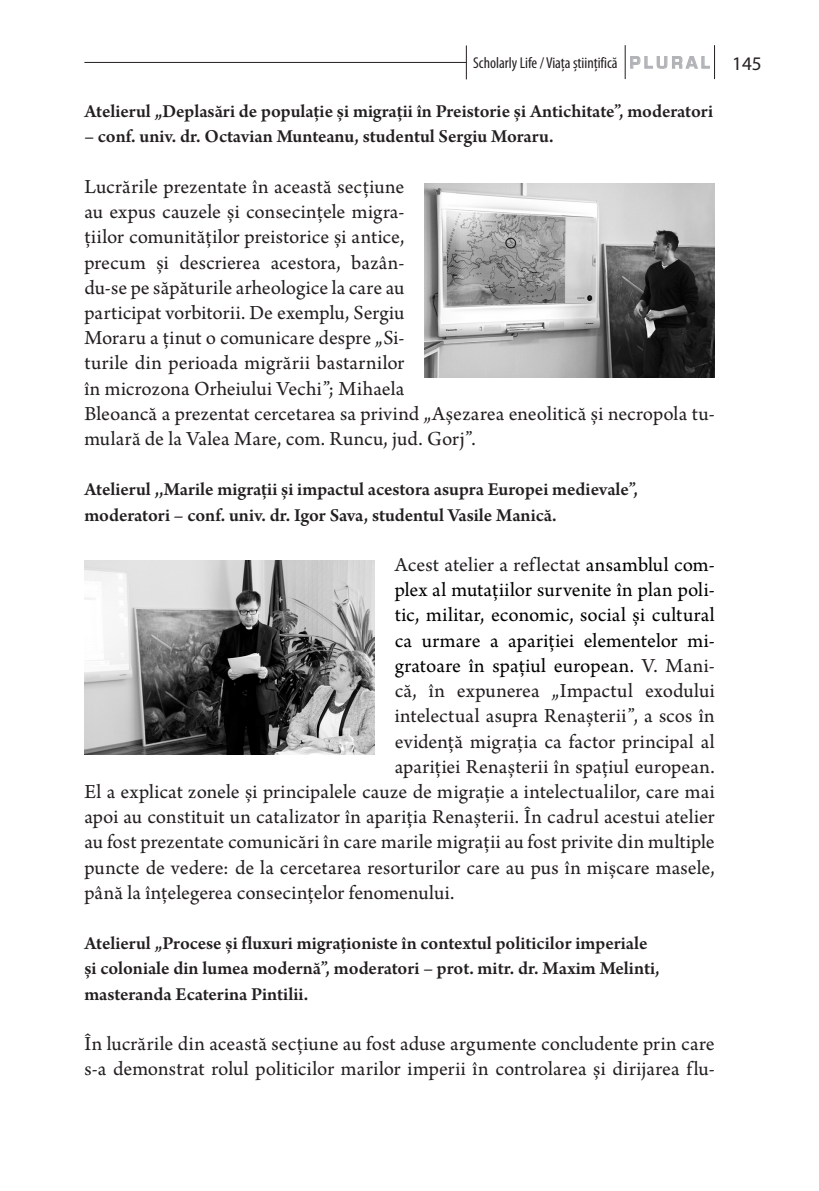
<style>
.page{position:relative;width:819px;height:1191px;background:#fff}
.page>*{position:absolute;margin:0;border:0;box-sizing:border-box;transform-origin:0 0}
.t1{font:21px/25.2px "Arno Pro";letter-spacing:.005em;color:#231f20}
.t2{font:21px "Arno Pro";letter-spacing:.005em;color:#000}
.t3{font:600 19.25px/25.2px "Arno Pro";color:#231f20}
.t4{font:condensed 15.75px "Myriad Pro";color:#231f20}
.s1{font-family:"Eurostile";font-weight:700;font-stretch:normal;font-size:17.5px;color:#b2b3b7}
.s2{font-stretch:normal;font-size:19.25px}
.s3{color:#000}
.s4{color:#231f20}
</style>
<div class="page">
<svg style="left:630px;top:56px;width:80px;height:13px"></svg>
<hr style="left:714px;top:45px;width:1px;height:34px;background:#231f20">
<hr style="left:625px;top:45px;width:1px;height:34px;background:#231f20">
<hr style="left:466px;top:45px;width:1px;height:34px;background:#231f20">
<hr style="left:84px;top:62px;width:382px;height:1px;background:#231f20">
<img style="left:84px;top:561px;width:291px;height:193px">
<img style="left:424px;top:184px;width:290px;height:193px">
<p class="t4" style="left:473px;top:54px;width:290px">Scholarly Life / Viața științifică <span class="s1">P L U R A L</span> <span class="s2">145</span></p>
<p class="t3" style="left:84px;top:100px;width:630px">Atelierul „Deplasări de populație și migrații în Preistorie și Antichitate”, moderatori</p>
<p class="t3" style="left:84px;top:125px;width:470px">– conf. univ. dr. Octavian Munteanu, studentul Sergiu Moraru.</p>
<p class="t1" style="left:84px;top:175px;width:631px">Lucrările prezentate în această secțiune<br>au expus cauzele şi consecinţele migra-<br>ţiilor comunităţilor preistorice și antice,<br>precum şi descrierea acestora, bazân-<br>du-se pe săpăturile arheologice la care au<br>participat vorbitorii. De exemplu, Sergiu<br>Moraru a ținut o comunicare despre „Si-<br>turile din perioada migrării bastarnilor<br>în microzona Orheiului Vechi”; Mihaela<br>Bleoancă a prezentat cercetarea sa privind „Așezarea eneolitică și necropola tu&shy;mulară de la Valea Mare, com. Runcu, jud. Gorj”.</p>
<p class="t3" style="left:84px;top:478px;width:555px">Atelierul ,,Marile migrații și impactul acestora asupra Europei medievale”, moderatori – conf. univ. dr. Igor Sava, studentul Vasile Manică.</p>
<p class="t1" style="left:394px;top:553px;width:321px">Acest atelier a reflectat <span class="s3">ansamblul com-</span></p>
<p class="t2" style="left:394px;top:578px;width:321px">plex al mutaţiilor survenite în plan poli-</p>
<p class="t2" style="left:394px;top:603px;width:321px">tic, militar, economic, social şi cultural</p>
<p class="t2" style="left:394px;top:628px;width:321px">ca urmare a apariţiei elementelor mi-</p>
<p class="t2" style="left:394px;top:653px;width:321px">gratoare în spaţiul european. <span class="s4">V. Mani-</span></p>
<p class="t1" style="left:394px;top:679px;width:321px">că, în expunerea „Impactul exodului</p>
<p class="t1" style="left:394px;top:704px;width:321px">intelectual asupra Renașterii”, a scos în</p>
<p class="t1" style="left:394px;top:729px;width:321px">evidenţă migrația ca factor principal al</p>
<p class="t1" style="left:394px;top:755px;width:321px">apariţiei Renaşterii în spaţiul european.</p>
<p class="t1" style="left:84px;top:780px;width:632px">El a explicat zonele şi principalele cauze de migraţie a intelectualilor, care mai</p>
<p class="t1" style="left:84px;top:805px;width:631px">apoi au constituit un catalizator în apariţia Renaşterii. În cadrul acestui atelier</p>
<p class="t1" style="left:84px;top:830px;width:631px">au fost prezentate comunicări în care marile migrații au fost privite din multiple</p>
<p class="t1" style="left:84px;top:855px;width:632px">puncte de vedere: de la cercetarea resorturilor care au pus în mișcare masele,</p>
<p class="t1" style="left:84px;top:881px;width:371px">până la înțelegerea consecințelor fenomenului.</p>
<p class="t3" style="left:84px;top:931px;width:576px">Atelierul „Procese și fluxuri migraționiste în contextul politicilor imperiale și coloniale din lumea modernă”, moderatori – prot. mitr. dr. Maxim Melinti, masteranda Ecaterina Pintilii.</p>
<p class="t1" style="left:84px;top:1032px;width:631px">În lucrările din această secțiune au fost aduse argumente concludente prin care s-a demonstrat rolul politicilor marilor imperii în controlarea şi dirijarea flu-</p>
</div>
